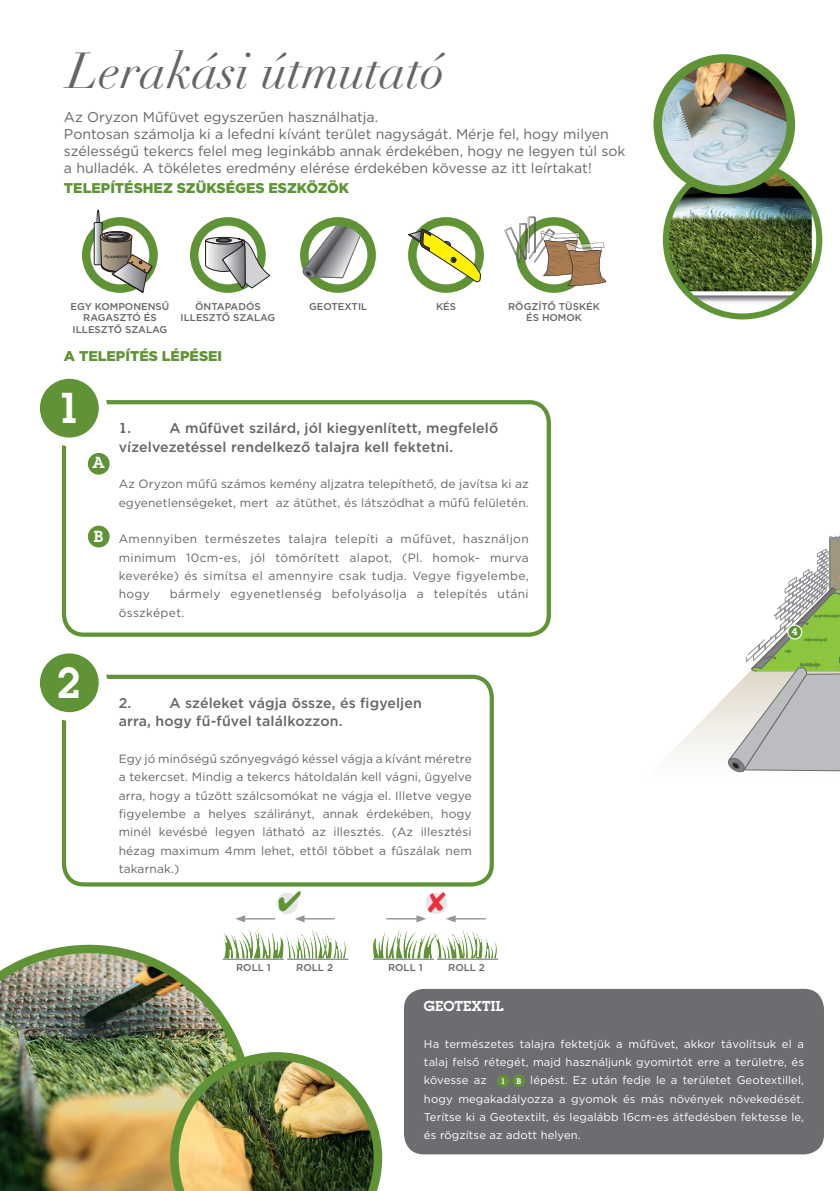
<style>
.page{position:relative;width:840px;height:1191px;background:#fff}
.page>*{position:absolute;margin:0;border:0;box-sizing:border-box;transform-origin:0 0}
.t1{font:italic 49.4px "Didot";color:#656568}
.t2{font:600 42.2px "Lubalin Graph Std";color:#fff}
.t3{font:600 15.6px "Lubalin Graph Std";color:#fff}
.t4{font:14px/17px "Gotham";color:#656568}
.t5{font:500 14px/18.4px "Gotham";letter-spacing:.01em;color:#656568}
.t6{font:900 14px "Gotham";color:#5f9336}
.t7{font:600 14px "Lubalin Graph Std";letter-spacing:.01em;color:#fff}
.t8{font:600 14px "Lubalin Graph Std";color:#656568}
.t9{font:12px/18.4px "Gotham";letter-spacing:.01em;color:#656568;text-align:justify}
.t10{font:12px/18.4px "Gotham";letter-spacing:.03em;color:#656568}
.t11{font:11.2px/18.4px "Gotham";letter-spacing:.01em;color:#fff;text-align:justify}
.t12{font:500 9.8px/11.8px "Gotham";color:#656568;text-align:center}
.t13{font:600 9.8px "Lubalin Graph Std";color:#fff}
.t14{font:600 7.8px "Lubalin Graph Std";color:#fff}
.t15{font:700 3.4px "Gotham";color:#231f20}
.s1{font-family:"Lubalin Graph Std";font-weight:600;font-size:7.8px}
</style>
<div class="page">
<svg style="left:670px;top:536px;width:170px;height:237px"></svg>
<svg style="left:86px;top:221px;width:67px;height:68px"></svg>
<div style="left:82px;top:217px;width:76px;height:76px;border:8px solid #5f9336;border-radius:50%"></div>
<svg style="left:194px;top:221px;width:67px;height:68px"></svg>
<div style="left:190px;top:217px;width:75px;height:76px;border:8px solid #5f9336;border-radius:50%"></div>
<svg style="left:304px;top:221px;width:67px;height:68px"></svg>
<div style="left:300px;top:217px;width:75px;height:76px;border:8px solid #5f9336;border-radius:50%"></div>
<svg style="left:412px;top:221px;width:67px;height:68px"></svg>
<div style="left:408px;top:217px;width:75px;height:76px;border:8px solid #5f9336;border-radius:50%"></div>
<svg style="left:408px;top:228px;width:72px;height:55px"></svg>
<svg style="left:205px;top:237px;width:65px;height:52px"></svg>
<svg style="left:504px;top:217px;width:102px;height:76px"></svg>
<svg style="left:303px;top:221px;width:68px;height:58px"></svg>
<img style="left:0;top:944px;width:243px;height:247px">
<img style="left:170px;top:1052px;width:212px;height:139px">
<div style="left:62px;top:400px;width:488px;height:237px;border:4px solid #5f9336;border-radius:20px"></div>
<div style="left:62px;top:674px;width:431px;height:212px;border:4px solid #5f9336;border-radius:20px"></div>
<div style="left:404px;top:989px;width:419px;height:165px;background:#6c6d70;border-radius:20px"></div>
<svg style="left:36px;top:374px;width:67px;height:68px;background:#75a252"></svg>
<div style="left:31px;top:370px;width:76px;height:76px;border:8px solid #fff;border-radius:50%"></div>
<div style="left:86px;top:451px;width:25px;height:25px;background:#5f9336;border-radius:50%"></div>
<div style="left:85px;top:450px;width:28px;height:28px;border:3px solid #fff;border-radius:50%"></div>
<div style="left:86px;top:524px;width:25px;height:25px;background:#5f9336;border-radius:50%"></div>
<div style="left:85px;top:522px;width:28px;height:28px;border:3px solid #fff;border-radius:50%"></div>
<svg style="left:36px;top:649px;width:67px;height:67px;background:#73a150"></svg>
<div style="left:31px;top:645px;width:76px;height:75px;border:8px solid #fff;border-radius:50%"></div>
<div style="left:496px;top:1074px;width:13px;height:13px;background:#5f9336;border-radius:50%"></div>
<div style="left:512px;top:1074px;width:12px;height:13px;background:#5f9336;border-radius:50%"></div>
<hr style="left:287px;top:958px;width:61px;height:2px;background:#939598">
<hr style="left:436px;top:958px;width:62px;height:2px;background:#939598">
<svg style="left:665px;top:163px;width:153px;height:153px"></svg>
<img style="left:669px;top:175px;width:149px;height:129px">
<div style="left:662px;top:160px;width:159px;height:159px;border:6px solid #5f9336;border-radius:50%"></div>
<img style="left:660px;top:58px;width:130px;height:132px">
<div style="left:653px;top:54px;width:141px;height:140px;border:8px solid #5f9336;border-radius:50%"></div>
<svg style="left:94px;top:210px;width:58px;height:83px"></svg>
<svg style="left:222px;top:893px;width:124px;height:81px"></svg>
<svg style="left:372px;top:893px;width:125px;height:67px"></svg>
<h1 class="t1" style="left:68px;top:41px;width:378px">Lerakási útmutató</h1>
<p class="t4" style="left:64px;top:108px;width:562px">Az Oryzon Műfüvet egyszerűen használhatja.<br>Pontosan számolja ki a lefedni kívánt terület nagyságát. Mérje fel, hogy milyen szélességű tekercs felel meg leginkább annak érdekében, hogy ne legyen túl sok a hulladék. A tökéletes eredmény elérése érdekében kövesse az itt leírtakat!</p>
<p class="t6" style="left:64px;top:178px;width:286px">TELEPÍTÉSHEZ SZÜKSÉGES ESZKÖZÖK</p>
<p class="t15" style="left:115px;top:255px;width:4px">H</p>
<p class="t12" style="left:71px;top:300px;width:100px">EGY KOMPONENSŰ<br>RAGASZTÓ ÉS<br>ILLESZTŐ SZALAG</p>
<p class="t12" style="left:180px;top:300px;width:96px">ÖNTAPADÓS<br>ILLESZTŐ SZALAG</p>
<p class="t12" style="left:309px;top:300px;width:60px">GEOTEXTIL</p>
<p class="t12" style="left:436px;top:300px;width:22px">KÉS</p>
<p class="t12" style="left:508px;top:300px;width:93px">RÖGZÍTŐ TÜSKÉK<br>ÉS HOMOK</p>
<p class="t6" style="left:64px;top:346px;width:160px">A TELEPÍTÉS LÉPÉSEI</p>
<h2 class="t2" style="left:56px;top:380px;width:26px">1</h2>
<p class="t3" style="left:92px;top:452px;width:14px">A</p>
<p class="t5" style="left:119px;top:419px;width:381px;text-indent:51px">A műfüvet szilárd, jól kiegyenlített, megfelelő vízelvezetéssel rendelkező talajra kell fektetni.</p>
<p class="t9" style="left:119px;top:475px;width:411px">Az Oryzon műfű számos kemény aljzatra telepíthető, de javítsa ki az egyenetlenségeket, mert az átüthet, és látszódhat a műfű felületén.</p>
<p class="t9" style="left:119px;top:530px;width:411px">Amennyiben természetes talajra telepíti a műfüvet, használjon minimum 10cm-es, jól tömörített alapot, (Pl. homok- murva keveréke) és simítsa el amennyire csak tudja. Vegye figyelembe, hogy</p>
<p class="t8" style="left:119px;top:419px;width:14px">1.</p>
<p class="t3" style="left:94px;top:526px;width:11px">B</p>
<p class="t10" style="left:119px;top:584px;width:411px;text-indent:51px">bármely egyenetlenség befolyásolja a telepítés utáni összképet.</p>
<h2 class="t2" style="left:56px;top:655px;width:26px">2</h2>
<p class="t5" style="left:119px;top:693px;width:304px;text-indent:51px">A széleket vágja össze, és figyeljen arra, hogy fű-fűvel találkozzon.</p>
<p class="t9" style="left:119px;top:749px;width:354px">Egy jó minőségű szőnyegvágó késsel vágja a kívánt méretre a tekercset. Mindig a tekercs hátoldalán kell vágni, ügyelve arra, hogy a tűzött szálcsomókat ne vágja el. Illetve vegye figyelembe a helyes szálirányt, annak érdekében, hogy minél kevésbé legyen látható az illesztés. (Az illesztési hézag maximum 4mm lehet, ettől többet a fűszálak nem takarnak.)</p>
<p class="t5" style="left:119px;top:693px;width:14px">2.</p>
<p class="t12" style="left:236px;top:961px;width:36px">ROLL 1</p>
<p class="t12" style="left:296px;top:961px;width:38px">ROLL 2</p>
<p class="t12" style="left:388px;top:961px;width:36px">ROLL 1</p>
<p class="t12" style="left:448px;top:961px;width:38px">ROLL 2</p>
<p class="t13" style="left:791px;top:625px;width:7px">4</p>
<p class="t7" style="left:424px;top:996px;width:81px">GEOTEXTIL</p>
<p class="t11" style="left:424px;top:1034px;width:381px">Ha természetes talajra fektetjük a műfüvet, akkor távolítsuk el a talaj felső rétegét, majd használjunk gyomirtót erre a területre, és kövesse az</p>
<p class="t11" style="left:424px;top:1071px;width:381px;text-indent:93px"><span class="s1">B</span> lépést. Ez után fedje le a területet Geotextillel, hogy megakadályozza a gyomok és más növények növekedését.<br>Terítse ki a Geotextilt, és legalább 16cm-es átfedésben fektesse le, és rögzítse az adott helyen.</p>
<p class="t14" style="left:500px;top:1076px;width:6px">1</p>
</div>
